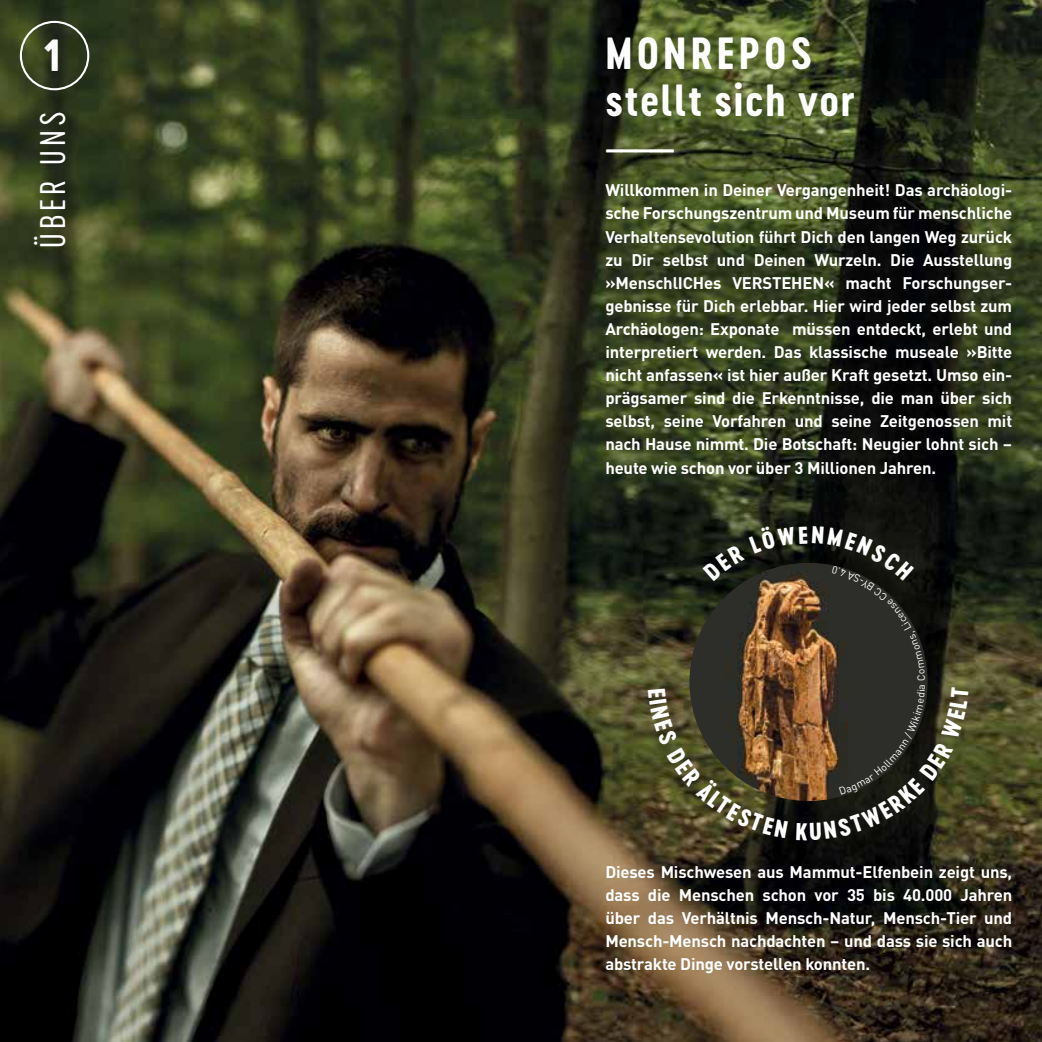
<style>
.page{position:relative;width:1042px;height:1042px;background:#fff}
.page>*{position:absolute;margin:0;border:0;box-sizing:border-box;transform-origin:0 0}
.t1{font:42px/46.2px "Cervo Neue Bold Neue";letter-spacing:.04em;color:#fff}
.t2{font:33.25px "Cervo Neue Light Neue";letter-spacing:.12em;color:#fff}
.t3{font:24.5px "Cervo Neue Black Neue";color:#fff}
.t4{font:700 16.62px/23.1px "DIN Pro";letter-spacing:-.01em;color:#fff;text-align:justify}
</style>
<div class="page">
<img style="left:0;top:0;width:1042px;height:1042px">
<div style="left:20px;top:21px;width:69px;height:69px;border:2px solid #fff;border-radius:50%"></div>
<img style="left:648px;top:526px;width:321px;height:314px">
<h1 class="t1" style="left:44px;top:32px;width:18px">1</h1>
<h2 class="t2" style="left:31px;top:248px;width:138px;rotate:-90deg">ÜBER UNS</h2>
<h1 class="t1" style="left:605px;top:30px;width:251px">MONREPOS stellt sich vor</h1>
<h3 class="t3" style="left:605px;top:131px;width:71px">———––</h3>
<p class="t4" style="left:605px;top:178px;width:408px">Willkommen in Deiner Vergangenheit! Das archäologi&shy;sche Forschungszentrum und Museum für menschliche Verhaltensevolution führt Dich den langen Weg zurück zu Dir selbst und Deinen Wurzeln. Die Ausstellung »MenschlICHes VERSTEHEN« macht Forschungser&shy;gebnisse für Dich erlebbar. Hier wird jeder selbst zum Archäologen: Exponate müssen entdeckt, erlebt und interpretiert werden. Das klassische museale »Bitte nicht anfassen« ist hier außer Kraft gesetzt. Umso ein&shy;prägsamer sind die Erkenntnisse, die man über sich selbst, seine Vorfahren und seine Zeitgenossen mit nach Hause nimmt. Die Botschaft: Neugier lohnt sich – heute wie schon vor über 3 Millionen Jahren.</p>
<p class="t4" style="left:605px;top:859px;width:408px">Dieses Mischwesen aus Mammut-Elfenbein zeigt uns, dass die Menschen schon vor 35 bis 40.000 Jahren über das Verhältnis Mensch-Natur, Mensch-Tier und Mensch-Mensch nachdachten – und dass sie sich auch abstrakte Dinge vorstellen konnten.</p>
</div>
